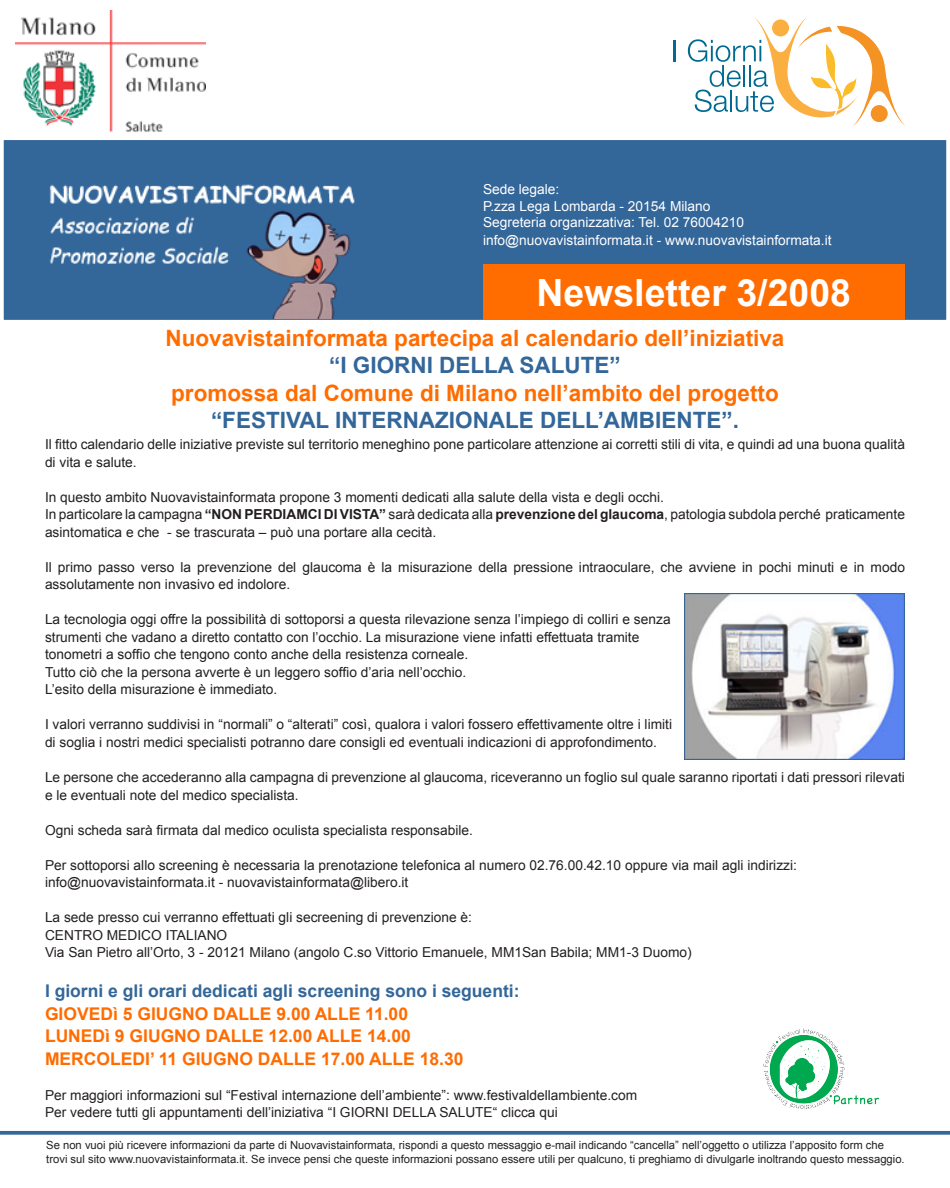
<style>
.page{position:relative;width:950px;height:1188px;background:#fff}
.page>*{position:absolute;margin:0;border:0;box-sizing:border-box;transform-origin:0 0}
.t1{font:700 37.5px "Arial";color:#fff}
.t2{font:700 22.5px "Arial";color:#ff6c00}
.t3{font:700 22.5px "Arial";color:#369}
.t4{font:700 17.5px "Arial";color:#ff6c00}
.t5{font:700 17.5px "Arial";color:#369}
.t6{font:13.75px/17.5px "Arial";color:#231f20}
.t7{font:13.75px "Arial";color:#fff}
.t8{font:11.25px/13.8px "Arial";color:#231f20}
.s1{font-weight:700}
</style>
<div class="page">
<div style="left:2px;top:138px;width:946px;height:184px;background:#369"></div>
<div style="left:0;top:136px;width:950px;height:187px;border:4px solid #fff"></div>
<img style="left:45px;top:184px;width:313px;height:135px">
<div style="left:483px;top:264px;width:421px;height:56px;background:#ff6c00"></div>
<svg style="left:0;top:1130px;width:950px;height:4px;fill:#369"></svg>
<img style="left:15px;top:10px;width:191px;height:122px">
<hr style="left:674px;top:40px;width:2px;height:21px;background:#006a92">
<svg style="left:688px;top:17px;width:217px;height:109px"></svg>
<img style="left:763px;top:1028px;width:116px;height:81px">
<img style="left:684px;top:593px;width:221px;height:166px">
<p class="t7" style="left:483px;top:180px;width:78px">Sede legale:</p>
<p class="t7" style="left:483px;top:197px;width:229px">P.zza Lega Lombarda - 20154 Milano</p>
<p class="t7" style="left:483px;top:213px;width:263px">Segreteria organizzativa: Tel. 02 76004210</p>
<p class="t7" style="left:483px;top:231px;width:350px">info@nuovavistainformata.it - www.nuovavistainformata.it</p>
<p class="t1" style="left:536px;top:268px;width:316px">Newsletter 3/2008</p>
<p class="t2" style="left:166px;top:323px;width:620px">Nuovavistainformata partecipa al calendario dell’iniziativa</p>
<p class="t3" style="left:329px;top:351px;width:293px">“I GIORNI DELLA SALUTE”</p>
<p class="t2" style="left:171px;top:378px;width:609px">promossa dal Comune di Milano nell’ambito del progetto</p>
<p class="t3" style="left:211px;top:406px;width:529px">“FESTIVAL INTERNAZIONALE DELL’AMBIENTE”.</p>
<p class="t6" style="left:45px;top:436px;width:861px">Il fitto calendario delle iniziative previste sul territorio meneghino pone particolare attenzione ai corretti stili di vita, e quindi ad una buona qualità di vita e salute.</p>
<p class="t6" style="left:45px;top:488px;width:621px">In questo ambito Nuovavistainformata propone 3 momenti dedicati alla salute della vista e degli occhi.</p>
<p class="t6" style="left:45px;top:506px;width:861px">In particolare la campagna <span class="s1">“NON PERDIAMCI DI VISTA”</span> sarà dedicata alla <span class="s1">prevenzione del glaucoma</span>, patologia subdola perché praticamente asintomatica e che - se trascurata – può una portare alla cecità.</p>
<p class="t6" style="left:45px;top:558px;width:861px">Il primo passo verso la prevenzione del glaucoma è la misurazione della pressione intraoculare, che avviene in pochi minuti e in modo assolutamente non invasivo ed indolore.</p>
<p class="t6" style="left:45px;top:611px;width:627px">La tecnologia oggi offre la possibilità di sottoporsi a questa rilevazione senza l’impiego di colliri e senza</p>
<p class="t6" style="left:45px;top:628px;width:596px">strumenti che vadano a diretto contatto con l’occhio. La misurazione viene infatti effettuata tramite</p>
<p class="t6" style="left:45px;top:646px;width:425px">tonometri a soffio che tengono conto anche della resistenza corneale.</p>
<p class="t6" style="left:45px;top:663px;width:423px">Tutto ciò che la persona avverte è un leggero soffio d’aria nell’occhio.</p>
<p class="t6" style="left:45px;top:681px;width:234px">L’esito della misurazione è immediato.</p>
<p class="t6" style="left:45px;top:716px;width:629px">I valori verranno suddivisi in “normali” o “alterati” così, qualora i valori fossero effettivamente oltre i limiti</p>
<p class="t6" style="left:45px;top:733px;width:614px">di soglia i nostri medici specialisti potranno dare consigli ed eventuali indicazioni di approfondimento.</p>
<p class="t6" style="left:45px;top:768px;width:861px">Le persone che accederanno alla campagna di prevenzione al glaucoma, riceveranno un foglio sul quale saranno riportati i dati pressori rilevati e le eventuali note del medico specialista.</p>
<p class="t6" style="left:45px;top:821px;width:429px">Ogni scheda sarà firmata dal medico oculista specialista responsabile.</p>
<p class="t6" style="left:45px;top:856px;width:754px">Per sottoporsi allo screening è necessaria la prenotazione telefonica al numero 02.76.00.42.10 oppure via mail agli indirizzi:</p>
<p class="t6" style="left:45px;top:873px;width:365px">info@nuovavistainformata.it - nuovavistainformata@libero.it</p>
<p class="t6" style="left:45px;top:908px;width:428px">La sede presso cui verranno effettuati gli secreening di prevenzione è:</p>
<p class="t6" style="left:45px;top:926px;width:184px">CENTRO MEDICO ITALIANO</p>
<p class="t6" style="left:45px;top:943px;width:648px">Via San Pietro all’Orto, 3 - 20121 Milano (angolo C.so Vittorio Emanuele, MM1San Babila; MM1-3 Duomo)</p>
<p class="t5" style="left:45px;top:979px;width:476px">I giorni e gli orari dedicati agli screening sono i seguenti:</p>
<p class="t4" style="left:45px;top:1001px;width:365px">GIOVEDì 5 GIUGNO DALLE 9.00 ALLE 11.00</p>
<p class="t4" style="left:45px;top:1024px;width:367px">LUNEDì 9 GIUGNO DALLE 12.00 ALLE 14.00</p>
<p class="t4" style="left:45px;top:1046px;width:420px">MERCOLEDI’ 11 GIUGNO DALLE 17.00 ALLE 18.30</p>
<p class="t6" style="left:45px;top:1086px;width:594px">Per maggiori informazioni sul “Festival internazione dell’ambiente”: www.festivaldellambiente.com</p>
<p class="t6" style="left:45px;top:1103px;width:514px">Per vedere tutti gli appuntamenti dell’iniziativa “I GIORNI DELLA SALUTE“ clicca qui</p>
<p class="t8" style="left:46px;top:1138px;width:860px">Se non vuoi più ricevere informazioni da parte di Nuovavistainformata, rispondi a questo messaggio e-mail indicando “cancella” nell’oggetto o utilizza l’apposito form che trovi sul sito www.nuovavistainformata.it. Se invece pensi che queste informazioni possano essere utili per qualcuno, ti preghiamo di divulgarle inoltrando questo messaggio.</p>
</div>
